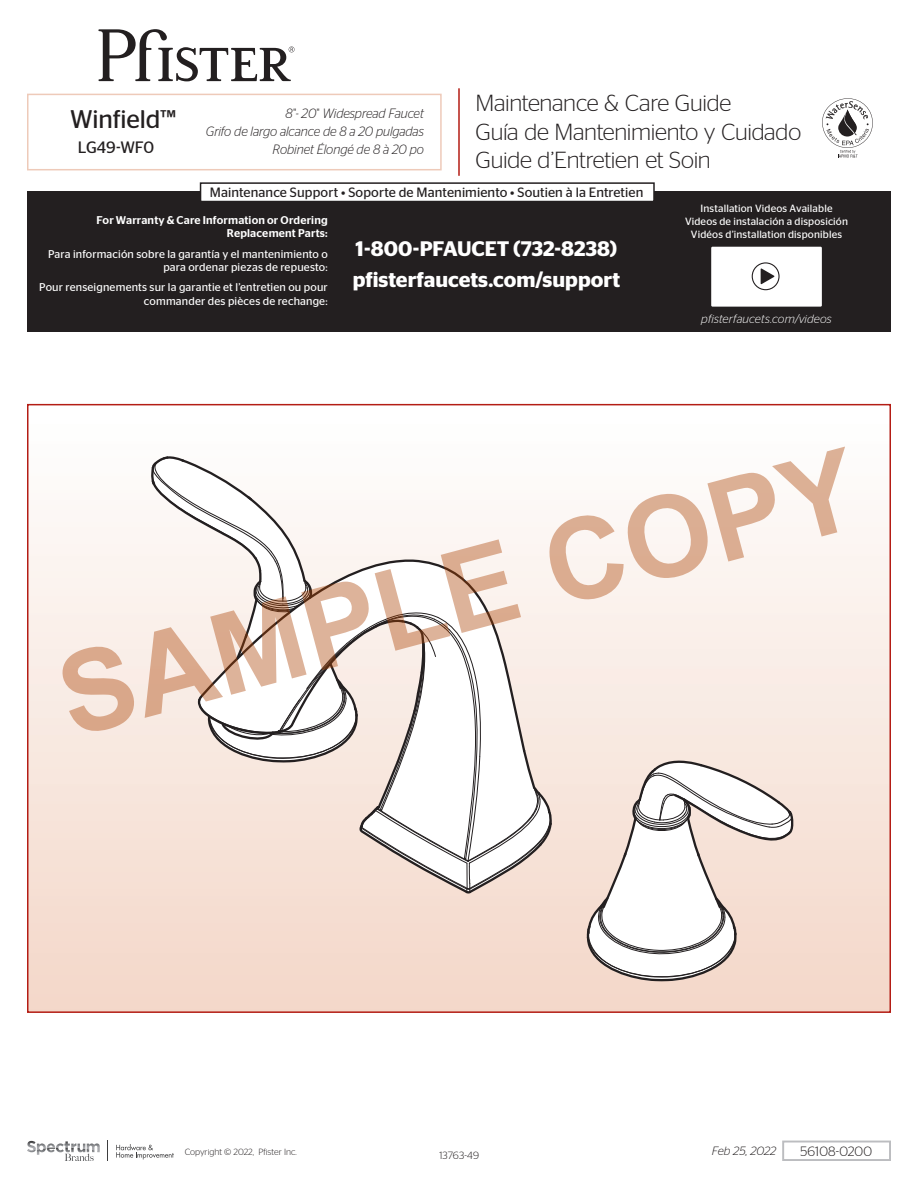
<style>
.page{position:relative;width:918px;height:1188px;background:#fff}
.page>*{position:absolute;margin:0;border:0;box-sizing:border-box;transform-origin:0 0}
.t1{font:700 112.95px "Arial";color:rgb(171 64 0/.4)}
.t2{font:25.5px "Stag Sans";letter-spacing:-.005em;color:#231f20}
.t3{font:300 23.25px "Stag Sans";letter-spacing:-.015em;color:#231f20}
.t4{font:600 21px/31.2px "Stag Sans";color:#fff}
.t5{font:16.5px "Stag Sans";letter-spacing:-.01em;color:#231f20}
.t6{font:italic 300 13.5px "Stag Sans";letter-spacing:-.005em;color:#231f20;scale:.95 1}
.t7{font:13.5px "Stag Sans";letter-spacing:.005em;color:#231f20}
.t8{font:300 13.5px "Stag Sans";letter-spacing:.01em;color:#231f20}
.t9{font:italic 300 12px "Stag Sans";letter-spacing:.01em;color:#fff}
.t10{font:italic 300 12px "Stag Sans";letter-spacing:-.01em;color:#231f20}
.t11{font:11.25px/13.5px "Stag Sans";letter-spacing:.015em;color:#fff;text-align:right}
.t12{font:500 11.25px/13.5px "Stag Sans";letter-spacing:.015em;color:#fff;text-align:right}
.t13{font:10.5px/12.6px "Stag Sans";letter-spacing:.015em;color:#fff;text-align:center}
.t14{font:300 10.5px "Stag Sans";letter-spacing:.005em;color:#231f20}
.t15{font:300 9px "Stag Sans";color:#231f20}
.s1{font-style:normal}
</style>
<div class="page">
<svg style="left:98px;top:29px;width:197px;height:52px"></svg>
<div style="left:782px;top:1141px;width:109px;height:20px;border:2px solid #bcbdc0"></div>
<svg style="left:107px;top:1141px;width:1px;height:20px"></svg>
<svg style="left:116px;top:1144px;width:58px;height:15px"></svg>
<svg style="left:27px;top:1141px;width:73px;height:20px"></svg>
<div style="left:27px;top:191px;width:864px;height:140px;background:#231f20"></div>
<div style="left:711px;top:247px;width:111px;height:60px;background:#fff"></div>
<svg style="left:761px;top:268px;width:14px;height:16px"></svg>
<div style="left:752px;top:262px;width:28px;height:28px;border:1px solid #231f20;border-radius:50%"></div>
<div style="left:201px;top:183px;width:453px;height:19px;background:#fff"></div>
<div style="left:200px;top:182px;width:455px;height:20px;border:2px solid #231f20"></div>
<div style="left:27px;top:94px;width:415px;height:76px;border:2px solid #eecab9"></div>
<hr style="left:458px;top:88px;width:2px;height:88px;background:#b41d15">
<div style="left:28px;top:405px;width:862px;height:607px;background:linear-gradient(to bottom,#feffff,#f3d7c8)"></div>
<svg style="left:588px;top:751px;width:207px;height:231px;background:#f7e7dd"></svg>
<svg style="left:585px;top:758px;width:209px;height:232px"></svg>
<svg style="left:150px;top:455px;width:403px;height:440px"></svg>
<svg style="left:822px;top:98px;width:51px;height:60px"></svg>
<p class="t2" style="left:70px;top:105px;width:108px">Winfield™</p>
<p class="t5" style="left:78px;top:138px;width:78px">LG49-WF0</p>
<p class="t6" style="left:285px;top:106px;width:147px">8<span class="s1">"</span>- 20<span class="s1">"</span> Widespread Faucet</p>
<p class="t6" style="left:206px;top:124px;width:231px">Grifo de largo alcance de 8 a 20 pulgadas</p>
<p class="t6" style="left:272px;top:142px;width:161px">Robinet Élongé de 8 à 20 po</p>
<p class="t3" style="left:476px;top:90px;width:257px">Maintenance &amp; Care Guide</p>
<p class="t3" style="left:476px;top:119px;width:327px">Guía de Mantenimiento y Cuidado</p>
<p class="t3" style="left:476px;top:147px;width:237px">Guide d’Entretien et Soin</p>
<p class="t7" style="left:210px;top:185px;width:435px">Maintenance Support • Soporte de Mantenimiento • Soutien à la Entretien</p>
<p class="t12" style="left:96px;top:213px;width:233px">For Warranty &amp; Care Information or Ordering<br>Replacement Parts:</p>
<p class="t11" style="left:48px;top:247px;width:281px">Para información sobre la garantía y el mantenimiento o para ordenar piezas de repuesto:</p>
<p class="t11" style="left:39px;top:281px;width:290px">Pour renseignements sur la garantie et l’entretien ou pour commander des pièces de rechange:</p>
<h3 class="t4" style="left:353px;top:233px;width:269px">1-800-PFAUCET (732-8238) pfisterfaucets.com/support</h3>
<p class="t13" style="left:685px;top:202px;width:165px">Installation Videos Available<br>Videos de instalación a disposición<br>Vidéos d’installation disponibles</p>
<p class="t9" style="left:701px;top:312px;width:132px">pfisterfaucets.com/videos</p>
<h1 class="t1" style="left:41px;top:622px;width:824px;rotate:-15deg">SAMPLE COPY</h1>
<p class="t15" style="left:185px;top:1147px;width:114px">Copyright © 2022, Pfister Inc.</p>
<p class="t14" style="left:439px;top:1149px;width:41px">13763-49</p>
<p class="t10" style="left:712px;top:1144px;width:66px">Feb 25, 2022</p>
<p class="t8" style="left:800px;top:1144px;width:73px">56108-0200</p>
</div>
